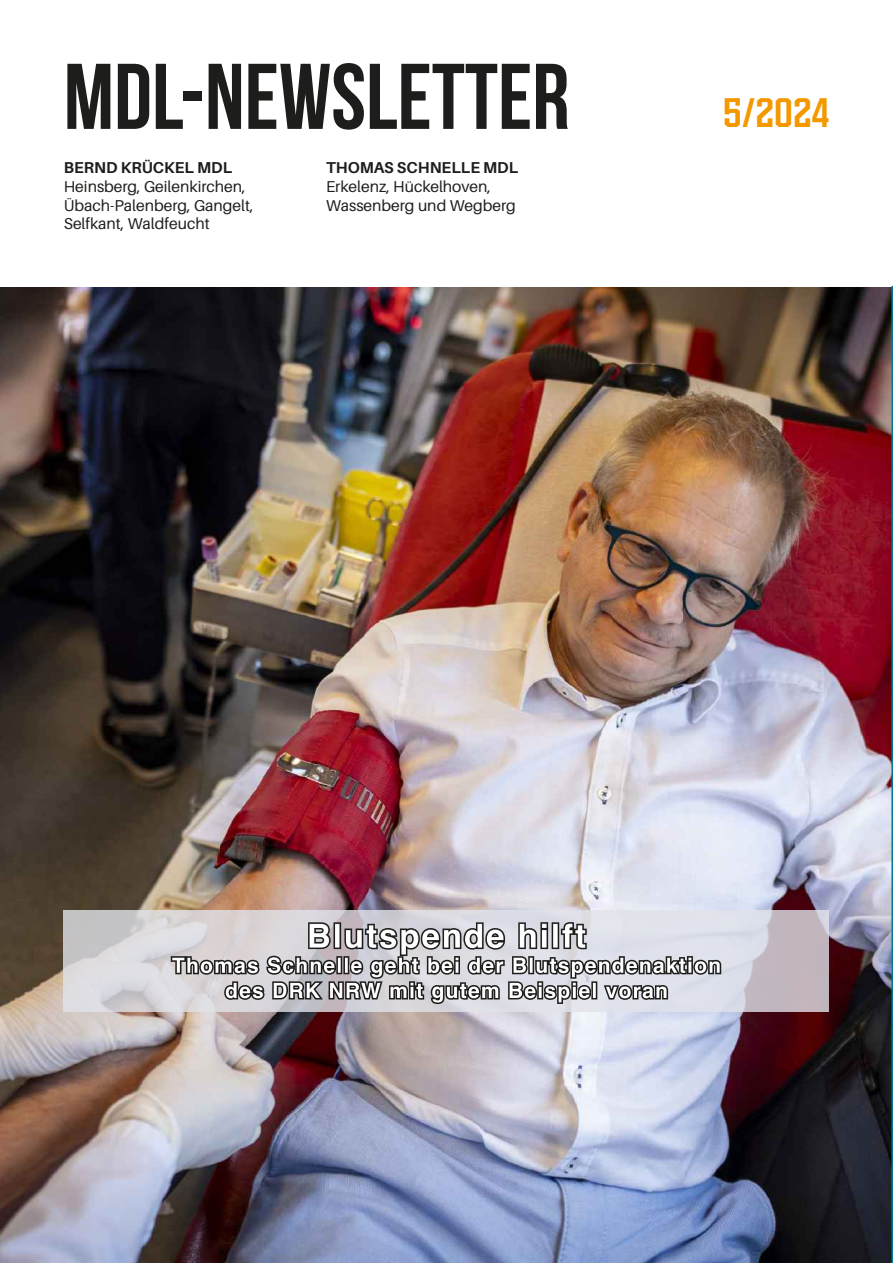
<style>
.page{position:relative;width:893px;height:1263px;background:#fff}
.page>*{position:absolute;margin:0;border:0;box-sizing:border-box;transform-origin:0 0}
.t1{font:93px "Bebas Neue";color:#1d1d1b}
.t2{font:500 36px "Redwing";color:#f49800}
.t3{font:700 33px "Helvetica";letter-spacing:.06em;color:#fff}
.t4{font:700 21px "Helvetica";letter-spacing:.06em;color:#fff}
.t5{font:15.75px "Aileron";color:#1d1d1b}
.t6{font:700 15.75px "Aileron";color:#1d1d1b}
</style>
<div class="page">
<img style="left:0;top:287px;width:893px;height:976px">
<div style="left:64px;top:910px;width:765px;height:101px;background:#e1e3ea;opacity:.8"></div>
<svg style="left:171px;top:922px;width:550px;height:82px"></svg>
<p class="t1" style="left:64px;top:59px;width:507px">MDL-NEWSLETTER</p>
<p class="t6" style="left:64px;top:161px;width:170px">BERND KRÜCKEL MDL</p>
<p class="t5" style="left:64px;top:180px;width:183px">Heinsberg, Geilenkirchen,</p>
<p class="t5" style="left:64px;top:199px;width:191px">Übach-Palenberg, Gangelt,</p>
<p class="t5" style="left:64px;top:217px;width:147px">Selfkant, Waldfeucht</p>
<p class="t6" style="left:326px;top:161px;width:194px">THOMAS SCHNELLE MDL</p>
<p class="t5" style="left:326px;top:180px;width:166px">Erkelenz, Hückelhoven,</p>
<p class="t5" style="left:326px;top:199px;width:191px">Wassenberg und Wegberg</p>
<p class="t2" style="left:723px;top:91px;width:108px">5/2024</p>
<p class="t3" style="left:307px;top:923px;width:281px">Blutspende hilft</p>
<p class="t4" style="left:172px;top:957px;width:551px">Thomas Schnelle geht bei der Blutspendenaktion</p>
<p class="t4" style="left:225px;top:982px;width:444px">des DRK NRW mit gutem Beispiel voran</p>
</div>
